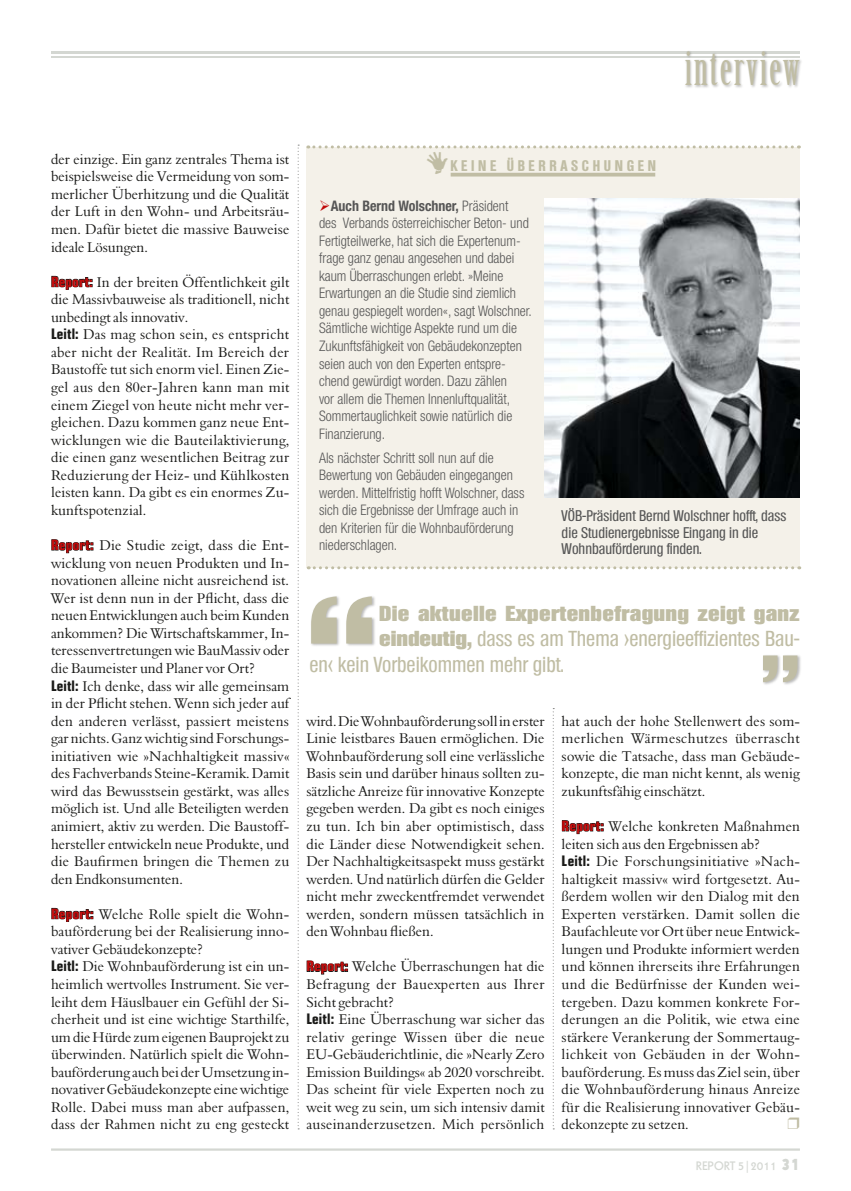
<style>
.page{position:relative;width:851px;height:1191px;background:#fff}
.page>*{position:absolute;margin:0;border:0;box-sizing:border-box;transform-origin:0 0}
.t1{font:45px "Birch Std";letter-spacing:.05em;color:#c0bda4}
.t2{font:500 condensed 21px "Olympia";color:#c0bda4}
.t3{font:800 condensed 21px "Olympia";letter-spacing:.015em;color:#c0bda4}
.t4{font:500 condensed 15px/16.5px "Olympia";color:#565656}
.t5{font:700 condensed 15px "Olympia";letter-spacing:.25em;color:#c0bda4}
.t6{font:14.55px/17.5px "Aldine 401 BT Roman A";letter-spacing:.01em;color:#1a1a18}
.t7{font:300 condensed 14.55px/17.5px "Helvetica Neue";color:#565656;scale:.96 1}
.t8{font:12px "Geometric 231 BT Bold C";color:#d4d7d2}
.s1{font-family:"Eurostile";font-weight:700;font-stretch:condensed;font-size:14.25px;color:#c00808}
.s2{font-family:"Eurostile";font-weight:700;font-stretch:condensed}
.s3{color:#c00808}
.s4{font-weight:700}
.s5{font-weight:800}
.s6{font-family:"Geometric 231 BT Heavy C";font-size:16.5px}
</style>
<div class="page">
<hr style="left:51px;top:1148px;width:748px;height:2px;background:#d4d7d2">
<hr style="left:51px;top:51px;width:748px;height:3px;background:#d4d7d2">
<hr style="left:51px;top:56px;width:748px;height:1px;background:#d4d7d2">
<div style="left:683px;top:50px;width:120px;height:39px;background:#1a1a18;opacity:.3"></div>
<svg style="left:52px;top:276px;width:40px;height:14px"></svg>
<svg style="left:52px;top:539px;width:41px;height:14px"></svg>
<svg style="left:52px;top:908px;width:41px;height:13px"></svg>
<svg style="left:297px;top:145px;width:2px;height:984px"></svg>
<svg style="left:552px;top:708px;width:2px;height:421px"></svg>
<svg style="left:307px;top:960px;width:40px;height:14px"></svg>
<svg style="left:562px;top:820px;width:41px;height:14px"></svg>
<div style="left:761px;top:653px;width:41px;height:33px;background:#1a1a18;opacity:.3"></div>
<div style="left:309px;top:594px;width:67px;height:53px;background:#1a1a18;opacity:.3"></div>
<div style="left:307px;top:147px;width:492px;height:420px;background:#f4f1e9"></div>
<img style="left:544px;top:199px;width:255px;height:298px">
<svg style="left:308px;top:566px;width:491px;height:3px"></svg>
<hr style="left:450px;top:173px;width:205px;height:3px;background:#c0bda4">
<svg style="left:762px;top:654px;width:35px;height:28px"></svg>
<svg style="left:311px;top:595px;width:60px;height:48px"></svg>
<svg style="left:308px;top:145px;width:491px;height:30px"></svg>
<h1 class="t1" style="left:685px;top:43px;width:116px">interview</h1>
<p class="t6" style="left:51px;top:150px;width:240px;text-align:justify">der einzige. Ein ganz zentrales Thema ist beispielsweise die Vermeidung von som&shy;merlicher Überhitzung und die Qualität der Luft in den Wohn- und Arbeitsräu&shy;men. Dafür bietet die massive Bauweise ideale Lösungen.</p>
<p class="t6" style="left:51px;top:273px;width:240px"><span class="s1">Report:</span> In der breiten Öffentlichkeit gilt die Massivbauweise als traditionell, nicht unbedingt als innovativ.<br><span class="s2">Leitl:</span> Das mag schon sein, es entspricht aber nicht der Realität. Im Bereich der Baustoffe tut sich enorm viel. Einen Zie&shy;gel aus den 80er-Jahren kann man mit einem Ziegel von heute nicht mehr ver&shy;gleichen. Dazu kommen ganz neue Ent&shy;wicklungen wie die Bauteilaktivierung, die einen ganz wesentlichen Beitrag zur Reduzierung der Heiz- und Kühlkosten leisten kann. Da gibt es ein enormes Zu&shy;kunftspotenzial.</p>
<p class="t6" style="left:51px;top:536px;width:240px"><span class="s1">Report:</span> Die Studie zeigt, dass die Ent&shy;wicklung von neuen Produkten und In&shy;novationen alleine nicht ausreichend ist.<br>Wer ist denn nun in der Pflicht, dass die neuen Entwicklungen auch beim Kunden ankommen? Die Wirtschaftskammer, In&shy;teressenvertretungen wie BauMassiv oder die Baumeister und Planer vor Ort?<br><span class="s2">Leitl:</span> Ich denke, dass wir alle gemeinsam in der Pflicht stehen. Wenn sich jeder auf den anderen verlässt, passiert meistens gar nichts. Ganz wichtig sind Forschungs&shy;initiativen wie »Nachhaltigkeit massiv« des Fachverbands Steine-Keramik. Damit wird das Bewusstsein gestärkt, was alles möglich ist. Und alle Beteiligten werden animiert, aktiv zu werden. Die Baustoff&shy;hersteller entwickeln neue Produkte, und die Baufirmen bringen die Themen zu den Endkonsumenten.</p>
<p class="t6" style="left:51px;top:905px;width:240px"><span class="s1">Report:</span> Welche Rolle spielt die Wohn&shy;bauförderung bei der Realisierung inno&shy;vativer Gebäudekonzepte?<br><span class="s2">Leitl:</span> Die Wohnbauförderung ist ein un&shy;heimlich wertvolles Instrument. Sie ver&shy;leiht dem Häuslbauer ein Gefühl der Si&shy;cherheit und ist eine wichtige Starthilfe, um die Hürde zum eigenen Bauprojekt zu überwinden. Natürlich spielt die Wohn&shy;bauförderung auch bei der Umsetzung in&shy;novativer Gebäudekonzepte eine wichtige Rolle. Dabei muss man aber aufpassen, dass der Rahmen nicht zu eng gesteckt</p>
<p class="t5" style="left:450px;top:157px;width:207px">KEINE ÜBERRASCHUNGEN</p>
<p class="t7" style="left:319px;top:196px;width:223px"><span class="s3">➢</span><span class="s4">Auch Bernd Wolschner,</span> Präsident<br>des Verbands österreichischer Beton- und Fertigteilwerke, hat sich die Expertenum&shy;frage ganz genau angesehen und dabei kaum Überraschungen erlebt. »Meine Erwartungen an die Studie sind ziemlich genau gespiegelt worden«, sagt Wolschner.<br>Sämtliche wichtige Aspekte rund um die Zukunftsfähigkeit von Gebäudekonzepten seien auch von den Experten entspre&shy;chend gewürdigt worden. Dazu zählen<br>vor allem die Themen Innenluftqualität, Sommertauglichkeit sowie natürlich die Finanzierung.</p>
<p class="t7" style="left:319px;top:448px;width:215px">Als nächster Schritt soll nun auf die Bewertung von Gebäuden eingegangen werden. Mittelfristig hofft Wolschner, dass sich die Ergebnisse der Umfrage auch in den Kriterien für die Wohnbauförderung niederschlagen.</p>
<p class="t4" style="left:561px;top:508px;width:226px">VÖB-Präsident Bernd Wolschner hofft, dass die Studienergebnisse Eingang in die<br>Wohnbauförderung finden.</p>
<h2 class="t3" style="left:379px;top:601px;width:422px">Die aktuelle Expertenbefragung zeigt ganz</h2>
<h2 class="t2" style="left:379px;top:626px;width:422px"><span class="s5">eindeutig,</span> dass es am Thema ›energieeffizientes Bau-</h2>
<h2 class="t2" style="left:309px;top:652px;width:255px">en‹ kein Vorbeikommen mehr gibt.</h2>
<p class="t6" style="left:306px;top:712px;width:240px;text-align:justify">wird. Die Wohnbauförderung soll in erster Linie leistbares Bauen ermöglichen. Die Wohnbauförderung soll eine verlässliche Basis sein und darüber hinaus sollten zu&shy;sätzliche Anreize für innovative Konzepte gegeben werden. Da gibt es noch einiges zu tun. Ich bin aber optimistisch, dass die Länder diese Notwendigkeit sehen.<br>Der Nachhaltigkeitsaspekt muss gestärkt werden. Und natürlich dürfen die Gelder nicht mehr zweckentfremdet verwendet werden, sondern müssen tatsächlich in den Wohnbau fließen.</p>
<p class="t6" style="left:306px;top:957px;width:240px"><span class="s1">Report:</span> Welche Überraschungen hat die Befragung der Bauexperten aus Ihrer Sicht gebracht?<br><span class="s2">Leitl:</span> Eine Überraschung war sicher das relativ geringe Wissen über die neue EU-Gebäuderichtlinie, die »Nearly Zero Emission Buildings« ab 2020 vorschreibt.<br>Das scheint für viele Experten noch zu weit weg zu sein, um sich intensiv damit auseinanderzusetzen. Mich persönlich</p>
<p class="t6" style="left:561px;top:712px;width:240px;text-align:justify">hat auch der hohe Stellenwert des som&shy;merlichen Wärmeschutzes überrascht sowie die Tatsache, dass man Gebäude&shy;konzepte, die man nicht kennt, als wenig zukunftsfähig einschätzt.</p>
<p class="t6" style="left:561px;top:817px;width:240px"><span class="s1">Report:</span> Welche konkreten Maßnahmen leiten sich aus den Ergebnissen ab?<br><span class="s2">Leitl:</span> Die Forschungsinitiative »Nach&shy;haltigkeit massiv« wird fortgesetzt. Au&shy;ßerdem wollen wir den Dialog mit den Experten verstärken. Damit sollen die Baufach-leute vor Ort über neue Entwick&shy;lungen und Produkte informiert werden und können ihrerseits ihre Erfahrungen und die Bedürfnisse der Kunden wei&shy;tergeben. Dazu kommen konkrete For&shy;derungen an die Politik, wie etwa eine stärkere Verankerung der Sommertaug&shy;lichkeit von Gebäuden in der Wohn&shy;bauförderung. Es muss das Ziel sein, über die Wohnbauförderung hinaus Anreize für die Realisierung innovativer Gebäu&shy;dekonzepte zu setzen.</p>
<p class="t8" style="left:695px;top:1157px;width:105px">REPORT 5|2011 <span class="s6">31</span></p>
</div>
